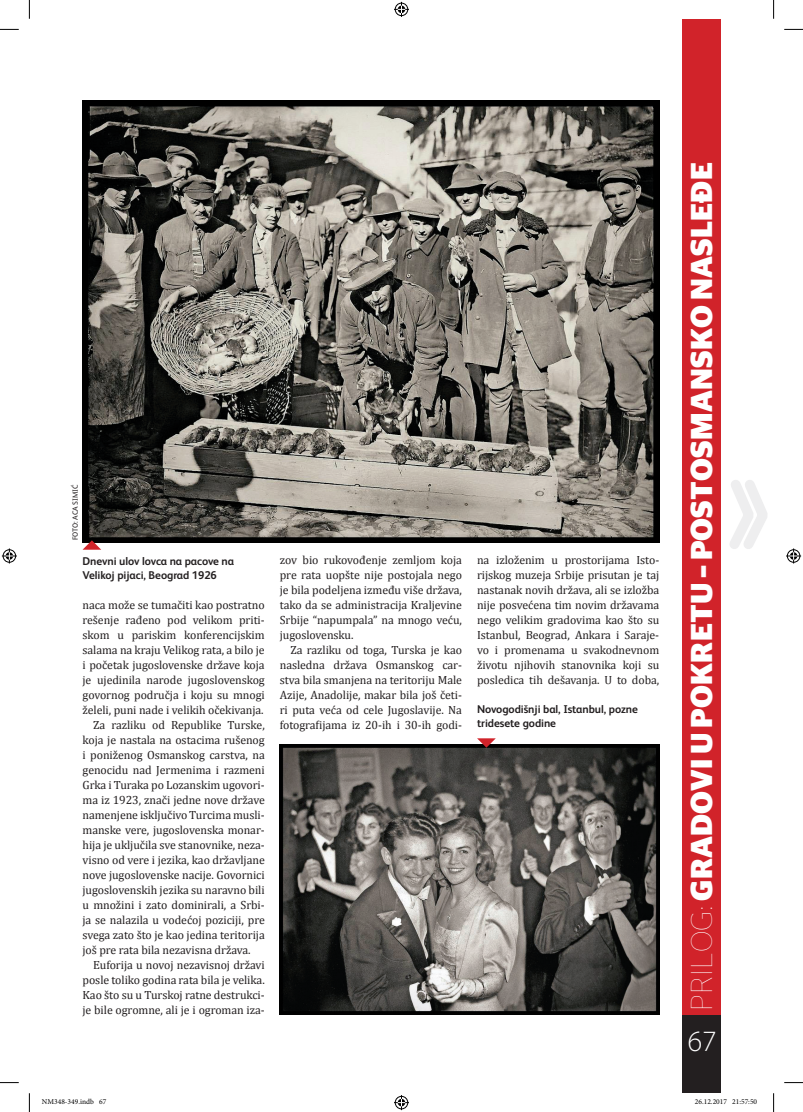
<style>
.page{position:relative;width:803px;height:1112px;background:#fff}
.page>*{position:absolute;margin:0;border:0;box-sizing:border-box;transform-origin:0 0}
.t1{font:700 30px "Stag Sans";letter-spacing:.01em;color:#fff}
.t2{font:300 29.5px "Myriad Pro";color:#fff}
.t3{font:11.88px/15px "Cambria";letter-spacing:-.005em;color:#231f20;text-align:justify}
.t4{font:700 11.25px/13.5px "FS Albert";letter-spacing:-.005em;color:#231f20}
.t5{font:7.5px "Minion Pro";color:#000}
.t6{font:7.5px "FS Albert";letter-spacing:-.005em;color:#231f20}
.s1{font-weight:100}
</style>
<div class="page">
<svg style="left:730px;top:480px;width:37px;height:69px"></svg>
<img style="left:83px;top:100px;width:576px;height:442px">
<img style="left:280px;top:744px;width:379px;height:270px">
<svg style="left:83px;top:540px;width:18px;height:9px"></svg>
<svg style="left:477px;top:738px;width:19px;height:9px"></svg>
<div style="left:682px;top:1014px;width:38px;height:78px;background:#231f20"></div>
<div style="left:682px;top:19px;width:38px;height:995px;background:#d1232a"></div>
<svg style="left:0;top:29px;width:19px;height:1px"></svg>
<svg style="left:784px;top:29px;width:19px;height:1px"></svg>
<svg style="left:0;top:1082px;width:19px;height:1px"></svg>
<svg style="left:784px;top:1082px;width:19px;height:1px"></svg>
<svg style="left:29px;top:0;width:1px;height:19px"></svg>
<svg style="left:29px;top:1093px;width:1px;height:18px"></svg>
<svg style="left:773px;top:0;width:1px;height:19px"></svg>
<svg style="left:773px;top:1093px;width:1px;height:18px"></svg>
<svg style="left:394px;top:2px;width:15px;height:15px"></svg>
<svg style="left:394px;top:1095px;width:15px;height:14px"></svg>
<svg style="left:2px;top:548px;width:15px;height:15px"></svg>
<svg style="left:786px;top:548px;width:15px;height:15px"></svg>
<p class="t6" style="left:71px;top:540px;width:57px;rotate:-90deg">FOTO: ACA SIMIĆ</p>
<p class="t4" style="left:83px;top:554px;width:153px">Dnevni ulov lovca na pacove na<br>Velikoj pijaci, Beograd 1926</p>
<p class="t3" style="left:83px;top:597px;width:184px">naca može se tumačiti kao postratno</p>
<p class="t3" style="left:83px;top:612px;width:184px">rešenje rađeno pod velikom priti-</p>
<p class="t3" style="left:83px;top:627px;width:184px">skom u pariskim konferencijskim</p>
<p class="t3" style="left:83px;top:642px;width:184px">salama na kraju Velikog rata, a bilo je</p>
<p class="t3" style="left:83px;top:657px;width:184px">i početak jugoslovenske države koja</p>
<p class="t3" style="left:83px;top:672px;width:184px">je ujedinila narode jugoslovenskog</p>
<p class="t3" style="left:83px;top:687px;width:184px">govornog područja i koju su mnogi</p>
<p class="t3" style="left:83px;top:702px;width:183px">želeli, puni nade i velikih očekivanja.</p>
<p class="t3" style="left:93px;top:717px;width:173px">Za razliku od Republike Turske,</p>
<p class="t3" style="left:83px;top:732px;width:184px">koja je nastala na ostacima rušenog</p>
<p class="t3" style="left:83px;top:747px;width:184px">i poniženog Osmanskog carstva, na</p>
<p class="t3" style="left:83px;top:762px;width:184px">genocidu nad Jermenima i razmeni</p>
<p class="t3" style="left:83px;top:777px;width:184px">Grka i Turaka po Lozanskim ugovori-</p>
<p class="t3" style="left:83px;top:792px;width:184px">ma iz 1923, znači jedne nove države</p>
<p class="t3" style="left:83px;top:807px;width:184px">namenjene isključivo Turcima musli-</p>
<p class="t3" style="left:83px;top:822px;width:184px">manske vere, jugoslovenska monar-</p>
<p class="t3" style="left:83px;top:837px;width:184px">hija je uključila sve stanovnike, neza-</p>
<p class="t3" style="left:83px;top:852px;width:184px">visno od vere i jezika, kao državljane</p>
<p class="t3" style="left:83px;top:867px;width:184px">nove jugoslovenske nacije. Govornici</p>
<p class="t3" style="left:83px;top:882px;width:184px">jugoslovenskih jezika su naravno bili</p>
<p class="t3" style="left:83px;top:897px;width:184px">u množini i zato dominirali, a Srbi-</p>
<p class="t3" style="left:83px;top:912px;width:184px">ja se nalazila u vodećoj poziciji, pre</p>
<p class="t3" style="left:83px;top:927px;width:184px">svega zato što je kao jedina teritorija</p>
<p class="t3" style="left:83px;top:942px;width:170px">još pre rata bila nezavisna država.</p>
<p class="t3" style="left:93px;top:957px;width:173px">Euforija u novoj nezavisnoj državi</p>
<p class="t3" style="left:83px;top:972px;width:184px">posle toliko godina rata bila je velika.</p>
<p class="t3" style="left:83px;top:987px;width:184px">Kao što su u Turskoj ratne destrukci-</p>
<p class="t3" style="left:83px;top:1002px;width:184px">je bile ogromne, ali je i ogroman iza-</p>
<p class="t3" style="left:280px;top:552px;width:184px">zov bio rukovođenje zemljom koja pre rata uopšte nije postojala nego je bila podeljena između više država, tako da se administracija Kraljevine Srbije “napumpala” na mnogo veću, jugoslovensku.</p>
<p class="t3" style="left:280px;top:642px;width:184px;text-indent:11px">Za razliku od toga, Turska je kao nasledna država Osmanskog car&shy;stva bila smanjena na teritoriju Male Azije, Anadolije, makar bila još četi&shy;ri puta veća od cele Jugoslavije. Na fotografijama iz 20-ih i 30-ih godi-</p>
<p class="t3" style="left:477px;top:552px;width:184px">na izloženim u prostorijama Isto&shy;rijskog muzeja Srbije prisutan je taj nastanak novih država, ali se izložba nije posvećena tim novim državama nego velikim gradovima kao što su Istanbul, Beograd, Ankara i Saraje&shy;vo i promenama u svakodnevnom životu njihovih stanovnika koji su posledica tih dešavanja. U to doba,</p>
<p class="t4" style="left:477px;top:702px;width:162px">Novogodišnji bal, Istanbul, pozne tridesete godine</p>
<h1 class="t1" style="left:684px;top:1010px;width:849px;rotate:-90deg"><span class="s1">PRILOG:</span> Gradovi u pokretu – postosmansko nasleđe</h1>
<h2 class="t2" style="left:688px;top:1023px;width:30px">67</h2>
<p class="t5" style="left:42px;top:1096px;width:66px">NM348-349.indb 67</p>
<p class="t5" style="left:695px;top:1096px;width:64px">26.12.2017 21:57:50</p>
</div>
